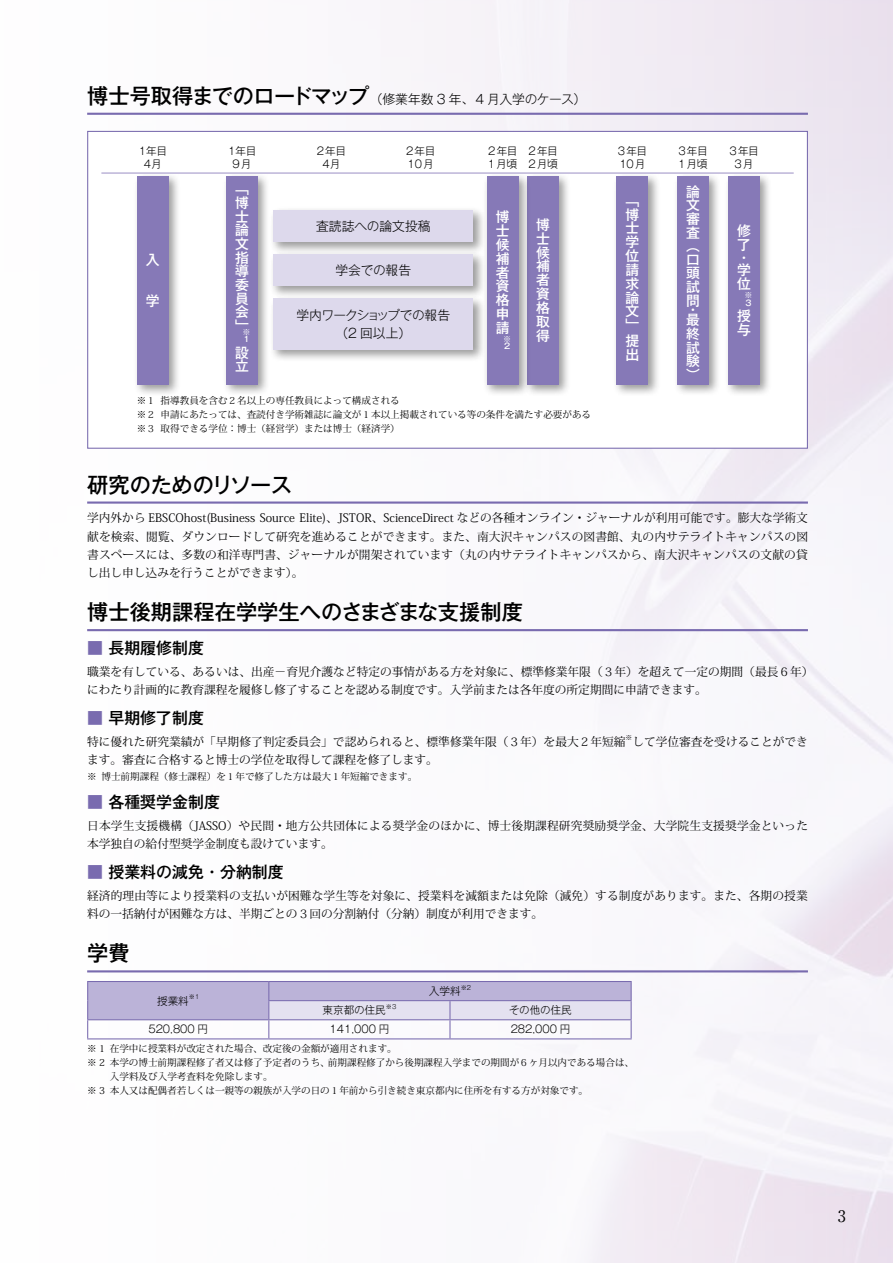
<style>
.page{position:relative;width:893px;height:1263px;background:#fff}
.page>*{position:absolute;margin:0;border:0;box-sizing:border-box;transform-origin:0 0}
.t1{font:500 21.3px "Gothic MB101 Pr 6 N";color:#000}
.t2{font:500 15.9px "Gothic MB101 Pr 6 N";color:#000}
.t3{font:15.9px "Ryumin Pr 6 N";color:#000}
.t4{font:500 13.8px/13.8px "Gothic MB101 Pr 6 N";color:#fff;text-align:justify}
.t5{font:300 12.75px "Gothic MB101 Pr 6 N";letter-spacing:-.02em;color:#000}
.t6{font:300 12.75px/18.1px "Gothic MB101 Pr 6 N";letter-spacing:-.04em;color:#000;text-align:center}
.t7{font:300 12.75px "Gothic MB101 Pr 6 N";color:#000}
.t8{font:11.7px/18px "Koz Min Pr 6 N";color:#000}
.t9{font:300 10.65px/12.8px "Gothic MB101 Pr 6 N";color:#000}
.t10{font:9.6px/13.8px "Koz Min Pr 6 N";color:#000}
.t11{font:500 8.1px/7.8px "Gothic MB101 Pr 6 N";color:#fff}
.t12{font:6.75px "Koz Min Pr 6 N";color:#000}
.t13{font:6.15px "Ryumin Pr 6 N";color:#000}
.s1{font-weight:500;font-size:21.3px}
.s2{color:#796baf}
.s3{font-weight:300}
.s4{font-family:"Gothic MB101 Pr 6 N";font-weight:300}
</style>
<div class="page">
<div style="left:87px;top:131px;width:721px;height:318px;background:#fff;border:1px solid #796baf"></div>
<hr style="left:87px;top:113px;width:721px;height:2px;background:#796baf">
<div style="left:222px;top:172px;width:49px;height:224px;background:#000;opacity:.4"></div>
<div style="left:226px;top:176px;width:32px;height:208px;background:#8679b7"></div>
<div style="left:523px;top:172px;width:49px;height:224px;background:#000;opacity:.4"></div>
<div style="left:527px;top:176px;width:32px;height:208px;background:#8679b7"></div>
<div style="left:673px;top:172px;width:49px;height:224px;background:#000;opacity:.4"></div>
<div style="left:677px;top:176px;width:32px;height:208px;background:#8679b7"></div>
<div style="left:724px;top:172px;width:49px;height:224px;background:#000;opacity:.4"></div>
<div style="left:728px;top:176px;width:32px;height:208px;background:#8679b7"></div>
<div style="left:133px;top:172px;width:48px;height:224px;background:#000;opacity:.4"></div>
<div style="left:137px;top:176px;width:32px;height:208px;background:#8679b7"></div>
<div style="left:483px;top:172px;width:48px;height:224px;background:#000;opacity:.4"></div>
<div style="left:487px;top:176px;width:32px;height:208px;background:#8679b7"></div>
<div style="left:612px;top:172px;width:49px;height:224px;background:#000;opacity:.4"></div>
<div style="left:616px;top:176px;width:32px;height:208px;background:#8679b7"></div>
<div style="left:269px;top:206px;width:217px;height:49px;background:#000;opacity:.4"></div>
<div style="left:273px;top:210px;width:200px;height:32px;background:#ddd9ec"></div>
<div style="left:269px;top:250px;width:217px;height:49px;background:#000;opacity:.4"></div>
<div style="left:273px;top:254px;width:200px;height:32px;background:#ddd9ec"></div>
<div style="left:269px;top:295px;width:217px;height:67px;background:#000;opacity:.4"></div>
<div style="left:273px;top:299px;width:200px;height:51px;background:#ddd9ec"></div>
<hr style="left:87px;top:501px;width:721px;height:3px;background:#796baf">
<hr style="left:87px;top:629px;width:721px;height:2px;background:#796baf">
<hr style="left:87px;top:970px;width:721px;height:2px;background:#796baf">
<svg style="left:87px;top:981px;width:545px;height:57px"></svg>
<hr style="left:87px;top:1038px;width:182px;height:1px;background:#796baf">
<hr style="left:269px;top:1038px;width:181px;height:1px;background:#796baf">
<hr style="left:450px;top:1038px;width:182px;height:1px;background:#796baf">
<hr style="left:101px;top:172px;width:693px;height:2px;background:#bbb3d8">
<p class="t5" style="left:87px;top:88px;width:501px"><span class="s1">博士号取得までのロードマップ</span>（修業年数 3 年、4 月入学のケース）</p>
<p class="t9" style="left:137px;top:144px;width:31px;text-align:center">１年目<br>４月</p>
<p class="t9" style="left:317px;top:144px;width:31px;text-align:center">2年目<br>４月</p>
<p class="t9" style="left:488px;top:144px;width:31px">2年目<br>1月頃</p>
<p class="t9" style="left:618px;top:144px;width:31px">3年目<br>10月</p>
<p class="t9" style="left:226px;top:144px;width:31px;text-align:center">１年目<br>9月</p>
<p class="t9" style="left:406px;top:144px;width:31px">2年目<br>10月</p>
<p class="t9" style="left:528px;top:144px;width:31px">2年目<br>2月頃</p>
<p class="t9" style="left:678px;top:144px;width:31px">3年目<br>1月頃</p>
<p class="t9" style="left:729px;top:144px;width:31px;text-align:center">3年目<br>3月</p>
<p class="t4" style="left:146px;top:252px;width:15px">入</p>
<p class="t4" style="left:146px;top:293px;width:15px">学</p>
<p class="t4" style="left:235px;top:181px;width:16px">「博士論文指導委員会」<sub>※</sub></p>
<p class="t11" style="left:243px;top:335px;width:6px">１</p>
<p class="t4" style="left:235px;top:345px;width:15px">設立</p>
<p class="t7" style="left:316px;top:216px;width:116px">査読誌への論文投稿</p>
<p class="t5" style="left:336px;top:260px;width:77px">学会での報告</p>
<p class="t6" style="left:297px;top:305px;width:155px">学内ワークショップでの報告（2 回以上）</p>
<p class="t4" style="left:496px;top:209px;width:15px">博士候補者資格申請</p>
<p class="t11" style="left:503px;top:334px;width:8px">※<br>２</p>
<p class="t4" style="left:536px;top:217px;width:15px">博士候補者資格取得</p>
<p class="t10" style="left:137px;top:394px;width:456px">※１ 指導教員を含む２名以上の専任教員によって構成される<br>※２ 申請にあたっては、査読付き学術雑誌に論文が１本以上掲載されている等の条件を満たす必要がある※３ 取得できる学位：博士（経営学）または博士（経済学）</p>
<p class="t4" style="left:625px;top:193px;width:15px">「博士学位請求論文」</p>
<p class="t4" style="left:625px;top:333px;width:15px">提出</p>
<p class="t4" style="left:686px;top:184px;width:15px">論文審査（口頭試問</p>
<p class="t4" style="left:686px;top:302px;width:10px">・</p>
<p class="t4" style="left:686px;top:312px;width:15px">最終試験）</p>
<p class="t4" style="left:737px;top:223px;width:15px;line-height:13.4px;text-align:left">修了・学位</p>
<p class="t11" style="left:744px;top:291px;width:8px">※<br>３</p>
<p class="t4" style="left:737px;top:308px;width:15px">授与</p>
<h1 class="t1" style="left:87px;top:467px;width:206px">研究のためのリソース</h1>
<p class="t8" style="left:87px;top:509px;width:722px;text-align:justify">学内外から EBSCOhost(Business Source Elite)、JSTOR、ScienceDirect などの各種オンライン・ジャーナルが利用可能です。膨大な学術文献を検索、閲覧、ダウンロードして研究を進めることができます。また、南大沢キャンパスの図書館、丸の内サテライトキャンパスの図書スペースには、多数の和洋専門書、ジャーナルが開架されています（丸の内サテライトキャンパスから、南大沢キャンパスの文献の貸し出し申し込みを行うことができます）。</p>
<h1 class="t1" style="left:87px;top:594px;width:437px">博士後期課程在学学生へのさまざまな支援制度</h1>
<h2 class="t2" style="left:87px;top:634px;width:118px"><span class="s2">■</span> 長期履修制度</h2>
<p class="t8" style="left:87px;top:662px;width:728px">職業を有している、あるいは、出産<span class="s3">－</span>育児介護など特定の事情がある方を対象に、標準修業年限（３年）を超えて一定の期間（最長６年）にわたり計画的に教育課程を履修し修了することを認める制度です。入学前または各年度の所定期間に申請できます。</p>
<h2 class="t2" style="left:87px;top:705px;width:118px"><span class="s2">■</span> 早期修了制度</h2>
<p class="t8" style="left:87px;top:733px;width:540px">特に優れた研究業績が「早期修了判定委員会」で認められると、標準修業年限（３年）を最大２年短縮</p>
<p class="t12" style="left:626px;top:734px;width:8px">※</p>
<p class="t8" style="left:632px;top:733px;width:177px">して学位審査を受けることができ</p>
<p class="t8" style="left:87px;top:751px;width:352px">ます。審査に合格すると博士の学位を取得して課程を修了します。</p>
<p class="t10" style="left:87px;top:770px;width:332px">※ 博士前期課程（修士課程）を１年で修了した方は最大１年短縮できます。</p>
<h2 class="t2" style="left:87px;top:789px;width:134px"><span class="s2">■</span> 各種奨学金制度</h2>
<p class="t8" style="left:87px;top:817px;width:722px">日本学生支援機構（JASSO）や民間・地方公共団体による奨学金のほかに、博士後期課程研究奨励奨学金、大学院生支援奨学金といった本学独自の給付型奨学金制度も設けています。</p>
<h2 class="t2" style="left:87px;top:859px;width:198px"><span class="s2">■</span> 授業料の減免・分納制度</h2>
<p class="t8" style="left:87px;top:887px;width:722px">経済的理由等により授業料の支払いが困難な学生等を対象に、授業料を減額または免除（減免）する制度があります。また、各期の授業料の一括納付が困難な方は、半期ごとの３回の分割納付（分納）制度が利用できます。</p>
<h1 class="t1" style="left:87px;top:936px;width:44px">学費</h1>
<p class="t9" style="left:157px;top:993px;width:33px">授業料</p>
<p class="t13" style="left:189px;top:992px;width:13px">※<span class="s4">１</span></p>
<p class="t9" style="left:429px;top:984px;width:33px">入学料</p>
<p class="t13" style="left:461px;top:983px;width:13px">※<span class="s4">２</span></p>
<p class="t9" style="left:322px;top:1003px;width:65px">東京都の住民</p>
<p class="t13" style="left:386px;top:1002px;width:13px">※<span class="s4">３</span></p>
<p class="t9" style="left:509px;top:1003px;width:64px">その他の住民</p>
<p class="t9" style="left:148px;top:1022px;width:61px">520,800 円</p>
<p class="t9" style="left:330px;top:1022px;width:61px">141,000 円</p>
<p class="t9" style="left:511px;top:1022px;width:61px">282,000 円</p>
<p class="t10" style="left:87px;top:1042px;width:311px">※ 1 在学中に授業料が改定された場合、改定後の金額が適用されます。</p>
<p class="t10" style="left:87px;top:1056px;width:548px">※ 2 本学の博士前期課程修了者又は修了予定者のうち、前期課程修了から後期課程入学までの期間が６ヶ月以内である場合は、</p>
<p class="t10" style="left:110px;top:1069px;width:164px">入学料及び入学考査料を免除します。</p>
<p class="t10" style="left:87px;top:1083px;width:502px">※ 3 本人又は配偶者若しくは一親等の親族が入学の日の１年前から引き続き東京都内に住所を有する方が対象です。</p>
<h2 class="t3" style="left:838px;top:1203px;width:9px">3</h2>
</div>
